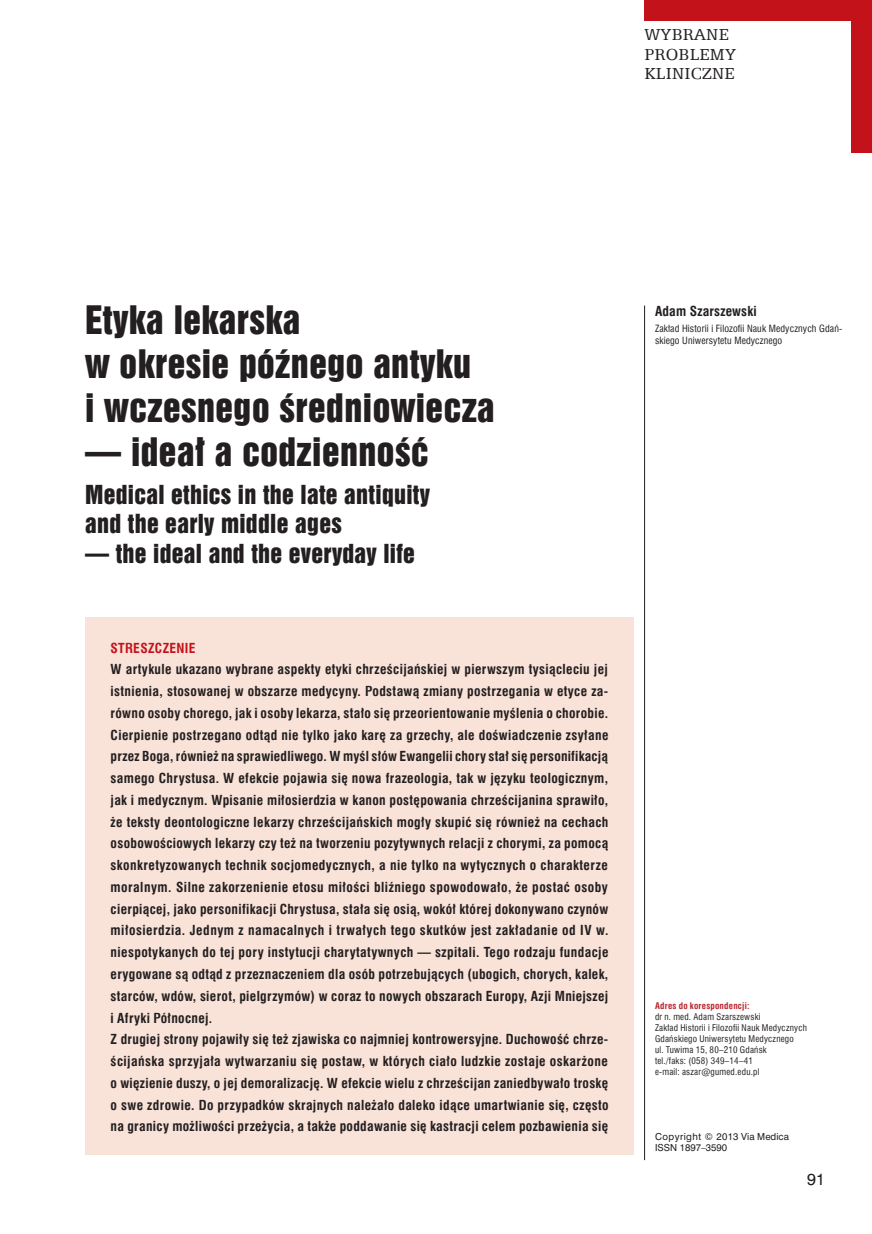
<style>
.page{position:relative;width:872px;height:1234px;background:#fff}
.page>*{position:absolute;margin:0;border:0;box-sizing:border-box;transform-origin:0 0}
._01_-_Tytuł{font:36px/44px "Swis 921 EU";letter-spacing:.015em;color:#231f20}
._02_-_tytuł_anglo{font:24px/29.2px "Swis 921 EU";letter-spacing:.01em;color:#231f20}
.t1{font:18px/19.5px "Egyptian 505 EU";letter-spacing:.015em;color:#231f20}
.t2{font:15px "Swis 721 PL";color:#231f20}
._032_-_Streszczenie{font:700 13.5px/21.8px "Swis 721 Cn EU";letter-spacing:.025em;color:#231f20;text-align:justify}
._041_-_Autorzy{font:700 13.5px "Swis 721 Cn EU";letter-spacing:.015em;color:#231f20}
._031_-_Streszczenie{font:700 13.5px "Swis 721 Cn EU";letter-spacing:.025em;color:#c4121a}
._042_-_Kliniki{font:9.75px/11.9px "Swis 721 Cn EU";letter-spacing:.01em;color:#231f20}
._052_-_Adres_kor__te{font:9px/11.1px "Swis 721 Cn EU";letter-spacing:.025em;color:#231f20}
.t3{font:9px/10.8px "Swis 721 PL";color:#231f20}
._051_-_Adres_kor__śr{font:700 9px "Swis 721 Cn EU";letter-spacing:.025em;color:#b7282e}
</style>
<div class="page">
<hr style="left:644px;top:305px;width:1px;height:854px;background:#231f20">
<div style="left:644px;top:0;width:228px;height:21px;background:#c4121a"></div>
<div style="left:850px;top:0;width:22px;height:153px;background:#c4121a"></div>
<div style="left:85px;top:617px;width:549px;height:537px;background:#f9e3d9"></div>
<h3 class="t1" style="left:644px;top:24px;width:93px">WYBRANE<br>PROBLEMY<br>KLINICZNE</h3>
<p class="_01_-_Tytuł" style="left:85px;top:298px;width:411px">Etyka lekarska<br>w okresie późnego antyku<br>i wczesnego średniowiecza</p>
<p class="_01_-_Tytuł" style="left:85px;top:429px;width:345px">— ideał a codzienność</p>
<p class="_02_-_tytuł_anglo" style="left:85px;top:479px;width:346px">Medical ethics in the late antiquity and the early middle ages</p>
<p class="_02_-_tytuł_anglo" style="left:85px;top:538px;width:331px">— the ideal and the everyday life</p>
<p class="_031_-_Streszczenie" style="left:111px;top:639px;width:86px">STRESZCZENIE</p>
<p class="_032_-_Streszczenie" style="left:111px;top:659px;width:499px">W artykule ukazano wybrane aspekty etyki chrześcijańskiej w pierwszym tysiącleciu jej istnienia, stosowanej w obszarze medycyny. Podstawą zmiany postrzegania w etyce za&shy;równo osoby chorego, jak i osoby lekarza, stało się przeorientowanie myślenia o chorobie.<br>Cierpienie postrzegano odtąd nie tylko jako karę za grzechy, ale doświadczenie zsyłane przez Boga, również na sprawiedliwego. W myśl słów Ewangelii chory stał się personifikacją samego Chrystusa. W efekcie pojawia się nowa frazeologia, tak w języku teologicznym, jak i medycznym. Wpisanie miłosierdzia w kanon postępowania chrześcijanina sprawiło, że teksty deontologiczne lekarzy chrześcijańskich mogły skupić się również na cechach osobowościowych lekarzy czy też na tworzeniu pozytywnych relacji z chorymi, za pomocą skonkretyzowanych technik socjomedycznych, a nie tylko na wytycznych o charakterze moralnym. Silne zakorzenienie etosu miłości bliźniego spowodowało, że postać osoby cierpiącej, jako personifikacji Chrystusa, stała się osią, wokół której dokonywano czynów miłosierdzia. Jednym z namacalnych i trwałych tego skutków jest zakładanie od IV w. niespotykanych do tej pory instytucji charytatywnych — szpitali. Tego rodzaju fundacje erygowane są odtąd z przeznaczeniem dla osób potrzebujących (ubogich, chorych, kalek, starców, wdów, sierot, pielgrzymów) w coraz to nowych obszarach Europy, Azji Mniejszej i Afryki Północnej.</p>
<p class="_032_-_Streszczenie" style="left:111px;top:1028px;width:499px">Z drugiej strony pojawiły się też zjawiska co najmniej kontrowersyjne. Duchowość chrze&shy;ścijańska sprzyjała wytwarzaniu się postaw, w których ciało ludzkie zostaje oskarżone o więzienie duszy, o jej demoralizację. W efekcie wielu z chrześcijan zaniedbywało troskę o swe zdrowie. Do przypadków skrajnych należało daleko idące umartwianie się, często na granicy możliwości przeżycia, a także poddawanie się kastracji celem pozbawienia się</p>
<p class="_041_-_Autorzy" style="left:655px;top:302px;width:103px">Adam Szarszewski</p>
<p class="_042_-_Kliniki" style="left:655px;top:322px;width:189px">Zakład Historii i Filozofii Nauk Medycznych Gdań&shy;skiego Uniwersytetu Medycznego</p>
<p class="_051_-_Adres_kor__śr" style="left:655px;top:999px;width:96px">Adres do korespondencji:</p>
<p class="_052_-_Adres_kor__te" style="left:655px;top:1010px;width:107px">dr n. med. Adam Szarszewski</p>
<p class="_052_-_Adres_kor__te" style="left:655px;top:1021px;width:153px">Zakład Historii i Filozofii Nauk Medycznych<br>Gdańskiego Uniwersytetu Medycznego</p>
<p class="_052_-_Adres_kor__te" style="left:655px;top:1044px;width:113px">ul. Tuwima 15, 80–210 Gdańsk</p>
<p class="_052_-_Adres_kor__te" style="left:655px;top:1055px;width:99px">tel./faks: (058) 349–14–41</p>
<p class="_052_-_Adres_kor__te" style="left:655px;top:1066px;width:106px">e-mail: aszar@gumed.edu.pl</p>
<p class="t3" style="left:655px;top:1130px;width:135px">Copyright © 2013 Via Medica<br>ISSN 1897–3590</p>
<p class="t2" style="left:807px;top:1169px;width:19px">91</p>
</div>
